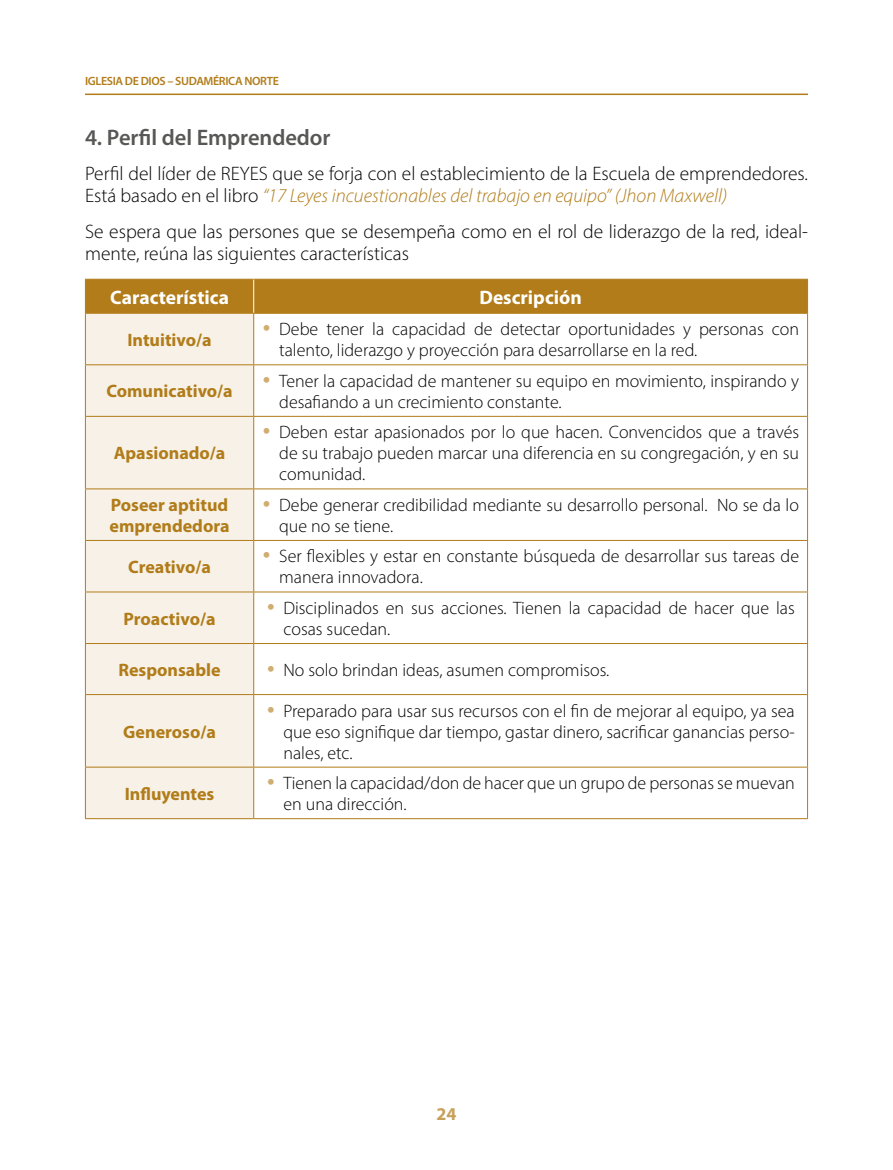
<style>
.page{position:relative;width:893px;height:1170px;background:#fff}
.page>*{position:absolute;margin:0;border:0;box-sizing:border-box;transform-origin:0 0}
.t1{font:600 22.5px "Myriad Pro";letter-spacing:-.005em;color:#575756}
.t2{font:300 19.5px/22.5px "Myriad Pro";color:#000}
.t3{font:700 19.5px "Myriad Pro";color:#fff}
.t4{font:300 18px/21px "Myriad Pro";color:#000}
.t5{font:700 18px/21px "Myriad Pro";color:#b17c19}
.t6{font:700 18px "Myriad Pro";color:#c8a05a}
.t7{font:600 12px "Myriad Pro";letter-spacing:-.03em;color:#b17c19}
.s1{font-style:italic;color:#b17c19}
.s2{font-family:"Myriad Pro Bold SC900";font-weight:400}
</style>
<div class="page">
<hr style="left:85px;top:94px;width:723px;height:1px;background:#b17c19">
<div style="left:86px;top:280px;width:721px;height:33px;background:#b17c19"></div>
<div style="left:86px;top:314px;width:167px;height:504px;background:#f7f1e7"></div>
<hr style="left:85px;top:279px;width:169px;height:1px;background:#b17c19">
<hr style="left:85px;top:279px;width:1px;height:34px;background:#b17c19">
<hr style="left:254px;top:279px;width:554px;height:1px;background:#b17c19">
<hr style="left:807px;top:279px;width:1px;height:34px;background:#b17c19">
<hr style="left:253px;top:279px;width:1px;height:34px;background:#fff">
<hr style="left:85px;top:313px;width:169px;height:1px;background:#b17c19">
<hr style="left:85px;top:313px;width:1px;height:51px;background:#b17c19">
<hr style="left:254px;top:313px;width:554px;height:1px;background:#b17c19">
<hr style="left:253px;top:313px;width:1px;height:51px;background:#b17c19">
<hr style="left:807px;top:313px;width:1px;height:51px;background:#b17c19">
<hr style="left:85px;top:364px;width:169px;height:1px;background:#b17c19">
<hr style="left:85px;top:365px;width:1px;height:51px;background:#b17c19">
<hr style="left:254px;top:364px;width:554px;height:1px;background:#b17c19">
<hr style="left:253px;top:365px;width:1px;height:51px;background:#b17c19">
<hr style="left:807px;top:365px;width:1px;height:51px;background:#b17c19">
<hr style="left:85px;top:416px;width:169px;height:1px;background:#b17c19">
<hr style="left:85px;top:416px;width:1px;height:72px;background:#b17c19">
<hr style="left:254px;top:416px;width:554px;height:1px;background:#b17c19">
<hr style="left:253px;top:416px;width:1px;height:72px;background:#b17c19">
<hr style="left:807px;top:416px;width:1px;height:72px;background:#b17c19">
<hr style="left:85px;top:488px;width:169px;height:1px;background:#b17c19">
<hr style="left:85px;top:489px;width:1px;height:51px;background:#b17c19">
<hr style="left:254px;top:488px;width:554px;height:1px;background:#b17c19">
<hr style="left:253px;top:489px;width:1px;height:51px;background:#b17c19">
<hr style="left:807px;top:489px;width:1px;height:51px;background:#b17c19">
<hr style="left:85px;top:540px;width:169px;height:1px;background:#b17c19">
<hr style="left:85px;top:540px;width:1px;height:51px;background:#b17c19">
<hr style="left:254px;top:540px;width:554px;height:1px;background:#b17c19">
<hr style="left:253px;top:540px;width:1px;height:51px;background:#b17c19">
<hr style="left:807px;top:540px;width:1px;height:51px;background:#b17c19">
<hr style="left:85px;top:591px;width:169px;height:1px;background:#b17c19">
<hr style="left:85px;top:592px;width:1px;height:51px;background:#b17c19">
<hr style="left:254px;top:591px;width:554px;height:1px;background:#b17c19">
<hr style="left:253px;top:592px;width:1px;height:51px;background:#b17c19">
<hr style="left:807px;top:592px;width:1px;height:51px;background:#b17c19">
<hr style="left:85px;top:643px;width:169px;height:1px;background:#b17c19">
<hr style="left:85px;top:644px;width:1px;height:50px;background:#b17c19">
<hr style="left:254px;top:643px;width:554px;height:1px;background:#b17c19">
<hr style="left:253px;top:644px;width:1px;height:50px;background:#b17c19">
<hr style="left:807px;top:644px;width:1px;height:50px;background:#b17c19">
<hr style="left:85px;top:694px;width:169px;height:1px;background:#b17c19">
<hr style="left:85px;top:695px;width:1px;height:71px;background:#b17c19">
<hr style="left:254px;top:694px;width:554px;height:1px;background:#b17c19">
<hr style="left:253px;top:695px;width:1px;height:71px;background:#b17c19">
<hr style="left:807px;top:695px;width:1px;height:71px;background:#b17c19">
<hr style="left:85px;top:766px;width:169px;height:1px;background:#b17c19">
<hr style="left:85px;top:767px;width:1px;height:51px;background:#b17c19">
<hr style="left:254px;top:766px;width:554px;height:1px;background:#b17c19">
<hr style="left:253px;top:767px;width:1px;height:51px;background:#b17c19">
<hr style="left:807px;top:767px;width:1px;height:51px;background:#b17c19">
<hr style="left:85px;top:818px;width:169px;height:1px;background:#b17c19">
<hr style="left:254px;top:818px;width:554px;height:1px;background:#b17c19">
<p class="t7" style="left:85px;top:73px;width:195px">IGLESIA DE DIOS – SUDAMÉRICA NORTE</p>
<p class="t1" style="left:85px;top:123px;width:247px">4. Perfil del Emprendedor</p>
<p class="t2" style="left:85px;top:162px;width:723px">Perfil del líder de REYES que se forja con el establecimiento de la Escuela de emprendedores.<br>Está basado en el libro <span class="s1">“17 Leyes incuestionables del trabajo en equipo” (Jhon Maxwell)</span></p>
<p class="t2" style="left:85px;top:220px;width:724px">Se espera que las persones que se desempeña como en el rol de liderazgo de la red, ideal&shy;mente, reúna las siguientes características</p>
<p class="t3" style="left:110px;top:284px;width:120px">Característica</p>
<p class="t3" style="left:479px;top:284px;width:104px">Descripción</p>
<p class="t5" style="left:127px;top:328px;width:86px"><span class="s2">I</span>ntuitivo/a</p>
<p class="t4" style="left:279px;top:318px;width:521px">Debe tener la capacidad de detectar oportunidades y personas con talento, liderazgo y proyección para desarrollarse en la red.</p>
<p class="t5" style="left:106px;top:380px;width:128px">Comunicativo/a</p>
<p class="t4" style="left:279px;top:370px;width:521px">Tener la capacidad de mantener su equipo en movimiento, inspirando y desafiando a un crecimiento constante.</p>
<p class="t5" style="left:114px;top:442px;width:113px">Apasionado/a</p>
<p class="t4" style="left:279px;top:421px;width:521px;text-align:justify">Deben estar apasionados por lo que hacen. Convencidos que a través de su trabajo pueden marcar una diferencia en su congregación, y en su comunidad.</p>
<p class="t5" style="left:110px;top:493px;width:121px">Poseer aptitud emprendedora</p>
<p class="t4" style="left:279px;top:494px;width:521px">Debe generar credibilidad mediante su desarrollo personal. No se da lo que no se tiene.</p>
<p class="t5" style="left:128px;top:555px;width:84px">Creativo/a</p>
<p class="t4" style="left:279px;top:545px;width:521px">Ser flexibles y estar en constante búsqueda de desarrollar sus tareas de manera innovadora.</p>
<p class="t5" style="left:124px;top:607px;width:93px">Proactivo/a</p>
<p class="t4" style="left:283px;top:597px;width:513px">Disciplinados en sus acciones. Tienen la capacidad de hacer que las cosas sucedan.</p>
<p class="t5" style="left:118px;top:658px;width:104px">Responsable</p>
<p class="t4" style="left:283px;top:659px;width:326px">No solo brindan ideas, asumen compromisos.</p>
<p class="t5" style="left:123px;top:720px;width:94px">Generoso/a</p>
<p class="t4" style="left:283px;top:700px;width:513px;text-align:justify">Preparado para usar sus recursos con el fin de mejorar al equipo, ya sea que eso signifique dar tiempo, gastar dinero, sacrificar ganancias perso&shy;nales, etc.</p>
<p class="t5" style="left:125px;top:782px;width:91px">Influyentes</p>
<p class="t4" style="left:283px;top:772px;width:513px">Tienen la capacidad/don de hacer que un grupo de personas se muevan en una dirección.</p>
<p class="t6" style="left:436px;top:1101px;width:21px">24</p>
</div>
